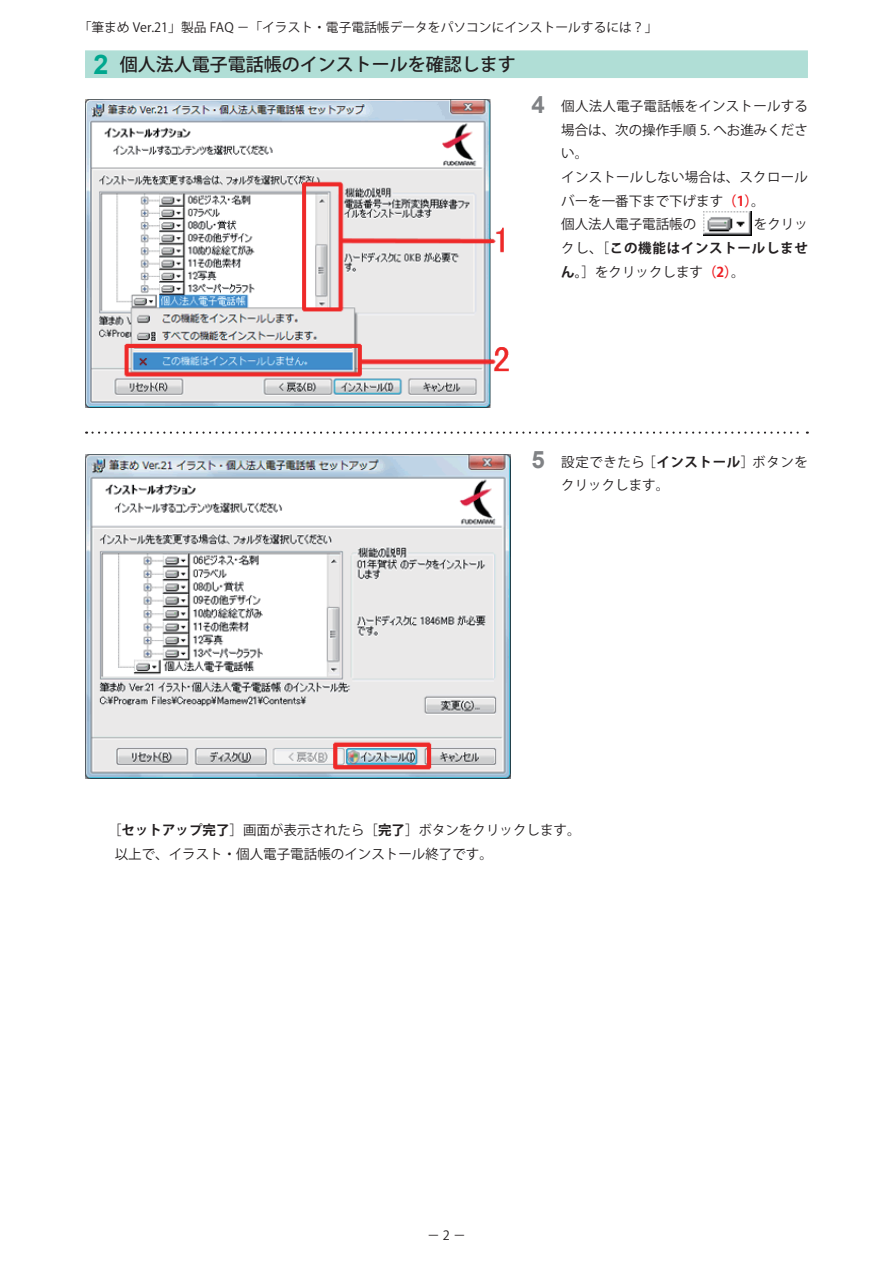
<style>
.page{position:relative;width:893px;height:1263px;background:#fff}
.page>*{position:absolute;margin:0;border:0;box-sizing:border-box;transform-origin:0 0}
.セクション_帯見出し_h3_number{font:500 18px "Koz Go Pro";color:#231f20}
.セクション_本文_p{font:13.5px/23.7px "Koz Go Pro";color:#231f20}
.セクション_番号付本文_p{font:13.5px/23.7px "Koz Go Pro";letter-spacing:.015em;color:#231f20;text-align:justify}
.セクション_番号付本文_p-2{font:13.5px/23.7px "Koz Go Pro";letter-spacing:.04em;color:#231f20}
.t1{font:12.75px "Koz Go Pro";color:#231f20}
.s1{font-family:"Arial";font-weight:700;font-size:27px;color:#00a78e}
.s2{font-family:"Arial";font-weight:700;font-size:24px;color:#808285}
.s3{font-weight:700;color:#ee1d23}
.s4{font-weight:700}
</style>
<div class="page">
<div style="left:85px;top:50px;width:723px;height:17px;background:#b0ded6"></div>
<div style="left:85px;top:61px;width:723px;height:17px;background:#b0ded6"></div>
<svg style="left:86px;top:431px;width:722px;height:3px"></svg>
<img style="left:85px;top:99px;width:424px;height:308px">
<img style="left:85px;top:455px;width:425px;height:323px">
<img style="left:704px;top:211px;width:48px;height:24px">
<p class="t1" style="left:79px;top:20px;width:580px">「筆まめ Ver.21」製品 FAQ －「イラスト・電子電話帳データをパソコンにインストールするには？」</p>
<p class="セクション_帯見出し_h3_number" style="left:94px;top:53px;width:424px"><span class="s1">2</span> 個人法人電子電話帳のインストールを確認します</p>
<p class="セクション_番号付本文_p" style="left:561px;top:95px;width:248px;text-indent:-30px"><span class="s2">4</span> 個人法人電子電話帳をインストールする場合は、次の操作手順 5. へお進みください。</p>
<p class="セクション_本文_p" style="left:561px;top:166px;width:248px">インストールしない場合は、スクロールバーを一番下まで下げます<span class="s3">（1）</span>。</p>
<p class="セクション_本文_p" style="left:561px;top:213px;width:248px;text-align:justify">個人法人電子電話帳の 　　　　をクリックし、［<span class="s4">この機能はインストールしません。</span>］をクリックします<span class="s3">（2）</span>。</p>
<p class="セクション_番号付本文_p-2" style="left:561px;top:450px;width:248px;text-indent:-30px"><span class="s2">5</span> 設定できたら ［<span class="s4">インストール</span>］ボタンをクリックします。</p>
<p class="セクション_本文_p" style="left:108px;top:819px;width:474px">［<span class="s4">セットアップ完了</span>］画面が表示されたら［<span class="s4">完了</span>］ボタンをクリックします。</p>
<p class="セクション_本文_p" style="left:115px;top:843px;width:379px">以上で、イラスト・個人電子電話帳のインストール終了です。</p>
<p class="t1" style="left:427px;top:1227px;width:40px">－2－</p>
</div>
